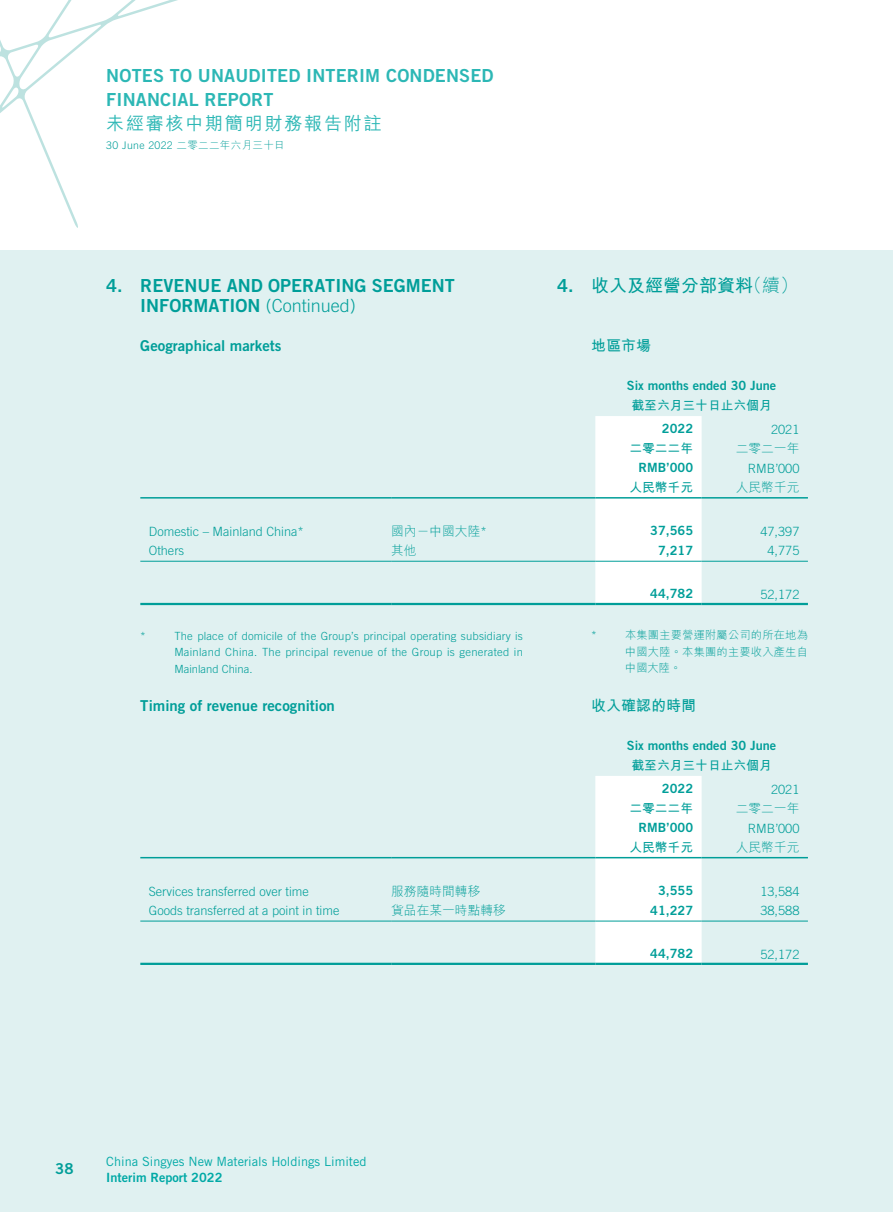
<style>
.page{position:relative;width:893px;height:1212px;background:#fff}
.page>*{position:absolute;margin:0;border:0;box-sizing:border-box;transform-origin:0 0}
.t1{font:18px/19.5px "Trade Gothic LT Std Bd 2";color:#009e99}
.t2{font:18px/24px "Trade Gothic LT Std Bd 2";letter-spacing:.01em;color:#2cb7b5}
.t3{font:500 18px "M Hei HK";letter-spacing:.1em;color:#2cb7b5}
.t4{font:700 18px "M Hei HK";color:#009e99}
.t5{font:15px "Trade Gothic LT Std Bd 2";color:#009e99}
.t6{font:700 15px "M Hei HK";color:#009e99}
.t7{font:300 12.75px "Trade Gothic LT Std";color:#009e99}
.t8{font:12.75px "Trade Gothic LT Std Bd 2";color:#009e99}
.t9{font:300 12.75px "M Hei HK";color:#009e99}
.t10{font:700 12.75px "M Hei HK";color:#009e99}
.t11{font:12.75px "Trade Gothic LT Std";color:#00a9a6}
.t12{font:12.75px "Trade Gothic LT Std Bd 2";color:#00a9a6}
.t13{font:300 11.25px/16.5px "Trade Gothic LT Std";letter-spacing:.025em;color:#009e99;text-align:justify}
.t14{font:300 11.25px/16.5px "M Hei HK";letter-spacing:.015em;color:#009e99;text-align:justify}
.t15{font:300 10.5px "Trade Gothic LT Std";letter-spacing:.035em;color:#009e99}
.s1{font-family:"M Hei HK"}
.s2{font-family:"Trade Gothic LT Std";font-weight:300}
.s3{font-family:"Trade Gothic LT Std Bd 2";font-weight:400}
.s4{font-weight:300}
.s5{font-family:"Trade Gothic LT Std"}
</style>
<div class="page">
<svg style="left:0;top:0;width:178px;height:228px"></svg>
<div style="left:0;top:251px;width:893px;height:961px;background:#e0f1f1"></div>
<div style="left:595px;top:416px;width:107px;height:187px;background:#fff"></div>
<hr style="left:140px;top:497px;width:251px;height:2px;background:#009e99">
<hr style="left:391px;top:497px;width:204px;height:2px;background:#009e99">
<hr style="left:595px;top:497px;width:107px;height:2px;background:#009e99">
<hr style="left:702px;top:497px;width:106px;height:2px;background:#009e99">
<hr style="left:140px;top:561px;width:251px;height:1px;background:#009e99">
<hr style="left:391px;top:561px;width:204px;height:1px;background:#009e99">
<hr style="left:595px;top:561px;width:107px;height:1px;background:#009e99">
<hr style="left:702px;top:561px;width:106px;height:1px;background:#009e99">
<hr style="left:140px;top:603px;width:251px;height:2px;background:#009e99">
<hr style="left:391px;top:603px;width:204px;height:2px;background:#009e99">
<hr style="left:595px;top:603px;width:107px;height:2px;background:#009e99">
<hr style="left:702px;top:603px;width:106px;height:2px;background:#009e99">
<div style="left:595px;top:776px;width:107px;height:187px;background:#fff"></div>
<hr style="left:140px;top:857px;width:251px;height:1px;background:#009e99">
<hr style="left:391px;top:857px;width:204px;height:1px;background:#009e99">
<hr style="left:595px;top:857px;width:107px;height:1px;background:#009e99">
<hr style="left:702px;top:857px;width:106px;height:1px;background:#009e99">
<hr style="left:140px;top:921px;width:251px;height:1px;background:#009e99">
<hr style="left:391px;top:921px;width:204px;height:1px;background:#009e99">
<hr style="left:595px;top:921px;width:107px;height:1px;background:#009e99">
<hr style="left:702px;top:921px;width:106px;height:1px;background:#009e99">
<hr style="left:140px;top:963px;width:251px;height:2px;background:#009e99">
<hr style="left:391px;top:963px;width:204px;height:2px;background:#009e99">
<hr style="left:595px;top:963px;width:107px;height:2px;background:#009e99">
<hr style="left:702px;top:963px;width:106px;height:2px;background:#009e99">
<h1 class="t2" style="left:106px;top:63px;width:389px">NOTES TO UNAUDITED INTERIM CONDENSED<br>FINANCIAL REPORT</h1>
<h1 class="t3" style="left:106px;top:110px;width:277px">未經審核中期簡明財務報告附註</h1>
<p class="t15" style="left:106px;top:139px;width:180px">30 June 2022 <span class="s1">二零二二年六月三十日</span></p>
<h1 class="t1" style="left:140px;top:276px;width:316px;text-indent:-34px">4. REVENUE AND OPERATING SEGMENT<br>INFORMATION <span class="s2">(Continued)</span></h1>
<p class="t5" style="left:140px;top:337px;width:143px">Geographical markets</p>
<h1 class="t4" style="left:557px;top:273px;width:243px"><span class="s3">4.</span> 收入及經營分部資料<span class="s4">（續）</span></h1>
<p class="t6" style="left:591px;top:335px;width:61px">地區市場</p>
<p class="t8" style="left:627px;top:378px;width:151px">Six months ended 30 June</p>
<p class="t10" style="left:631px;top:396px;width:142px">截至六月三十日止六個月</p>
<p class="t8" style="left:662px;top:421px;width:33px">2022</p>
<p class="t7" style="left:771px;top:422px;width:30px">2021</p>
<p class="t10" style="left:629px;top:439px;width:65px">二零二二年</p>
<p class="t9" style="left:736px;top:442px;width:65px">二零二一年</p>
<p class="t8" style="left:639px;top:460px;width:56px">RMB’000</p>
<p class="t7" style="left:748px;top:461px;width:53px">RMB’000</p>
<p class="t10" style="left:629px;top:478px;width:65px">人民幣千元</p>
<p class="t9" style="left:736px;top:481px;width:65px">人民幣千元</p>
<p class="t7" style="left:149px;top:524px;width:157px">Domestic – Mainland China*</p>
<p class="t9" style="left:391px;top:525px;width:97px">國內－中國大陸<span class="s5">*</span></p>
<p class="t8" style="left:650px;top:523px;width:44px">37,565</p>
<p class="t7" style="left:760px;top:524px;width:40px">47,397</p>
<p class="t7" style="left:149px;top:543px;width:37px">Others</p>
<p class="t9" style="left:391px;top:544px;width:27px">其他</p>
<p class="t8" style="left:658px;top:542px;width:37px">7,217</p>
<p class="t7" style="left:767px;top:543px;width:33px">4,775</p>
<p class="t8" style="left:650px;top:586px;width:44px">44,782</p>
<p class="t7" style="left:760px;top:587px;width:40px">52,172</p>
<p class="t13" style="left:140px;top:627px;width:7px">*</p>
<p class="t13" style="left:174px;top:627px;width:350px">The place of domicile of the Group’s principal operating subsidiary is Mainland China. The principal revenue of the Group is generated in Mainland China.</p>
<p class="t5" style="left:140px;top:696px;width:196px">Timing of revenue recognition</p>
<p class="t13" style="left:591px;top:627px;width:7px">*</p>
<p class="t14" style="left:625px;top:627px;width:184px">本集團主要營運附屬公司的所在地為中國大陸。本集團的主要收入產生自中國大陸。</p>
<p class="t6" style="left:591px;top:694px;width:106px">收入確認的時間</p>
<p class="t8" style="left:627px;top:737px;width:151px">Six months ended 30 June</p>
<p class="t10" style="left:631px;top:756px;width:142px">截至六月三十日止六個月</p>
<p class="t8" style="left:662px;top:781px;width:33px">2022</p>
<p class="t7" style="left:771px;top:782px;width:30px">2021</p>
<p class="t10" style="left:629px;top:799px;width:65px">二零二二年</p>
<p class="t9" style="left:736px;top:802px;width:65px">二零二一年</p>
<p class="t8" style="left:639px;top:820px;width:56px">RMB’000</p>
<p class="t7" style="left:748px;top:821px;width:53px">RMB’000</p>
<p class="t10" style="left:629px;top:838px;width:65px">人民幣千元</p>
<p class="t9" style="left:736px;top:841px;width:65px">人民幣千元</p>
<p class="t7" style="left:149px;top:884px;width:162px">Services transferred over time</p>
<p class="t9" style="left:391px;top:884px;width:91px">服務隨時間轉移</p>
<p class="t8" style="left:658px;top:883px;width:37px">3,555</p>
<p class="t7" style="left:760px;top:884px;width:40px">13,584</p>
<p class="t7" style="left:149px;top:903px;width:192px">Goods transferred at a point in time</p>
<p class="t9" style="left:391px;top:904px;width:116px">貨品在某一時點轉移</p>
<p class="t8" style="left:650px;top:902px;width:44px">41,227</p>
<p class="t7" style="left:760px;top:903px;width:40px">38,588</p>
<p class="t8" style="left:650px;top:946px;width:44px">44,782</p>
<p class="t7" style="left:760px;top:947px;width:40px">52,172</p>
<p class="t5" style="left:55px;top:1160px;width:20px">38</p>
<p class="t11" style="left:106px;top:1154px;width:262px">China Singyes New Materials Holdings Limited</p>
<p class="t12" style="left:106px;top:1169px;width:118px">Interim Report 2022</p>
</div>
